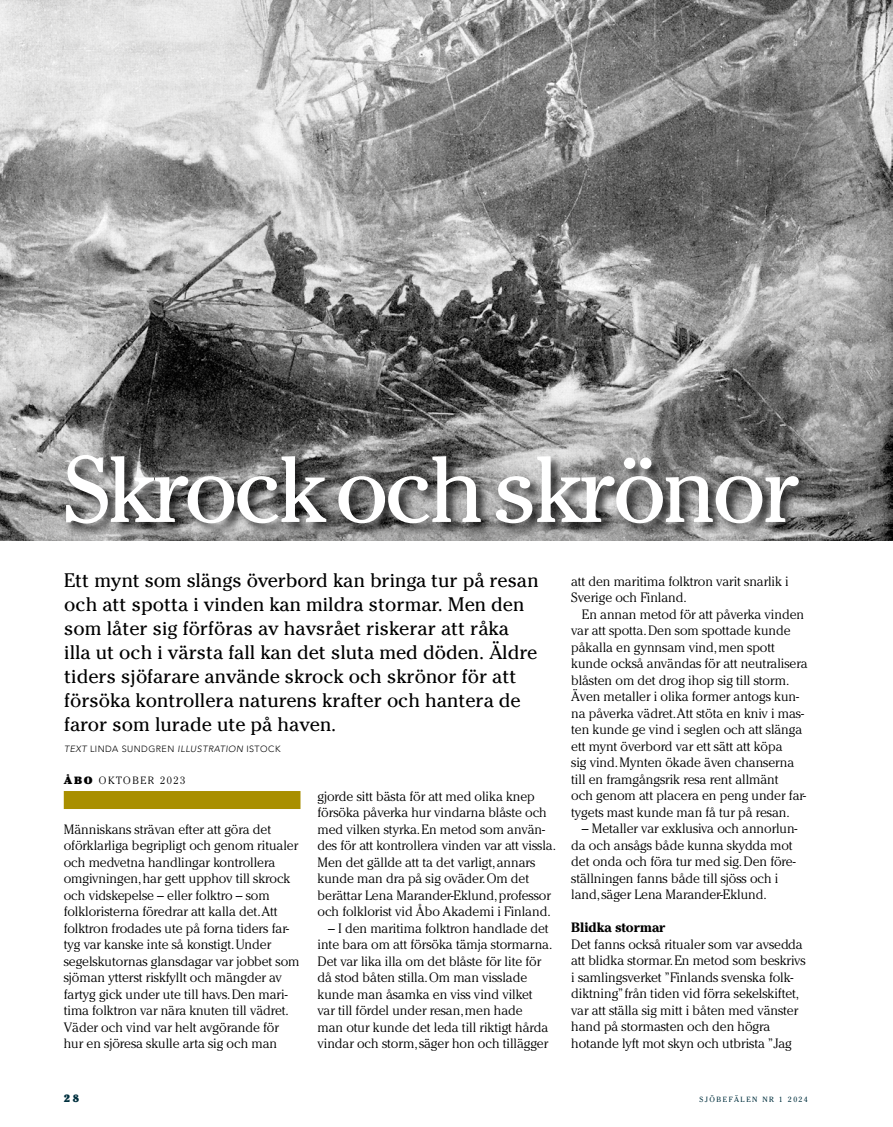
<style>
.page{position:relative;width:893px;height:1127px;background:#fff}
.page>*{position:absolute;margin:0;border:0;box-sizing:border-box;transform-origin:0 0}
.t1{font:93px "Cheltenham";letter-spacing:-.045em;color:#fff}
.t2{font:19.5px/24px "Cheltenham";color:#000}
.t3{font:300 13.5px/16.5px "Cheltenham";letter-spacing:-.005em;color:#000}
.t4{font:700 13.5px "Cheltenham";letter-spacing:-.005em;color:#000}
.t5{font:300 10.5px "Cheltenham";letter-spacing:.15em;color:#000}
.t6{font:900 10.5px "Cheltenham";color:#00303e}
.t7{font:300 9px "Avenir";letter-spacing:.05em;color:#000}
.t8{font:7.5px "Cheltenham";letter-spacing:.2em;color:#00303e}
.s1{font-style:italic}
.s2{font-weight:900}
</style>
<div class="page">
<img style="left:0;top:0;width:893px;height:540px">
<div style="left:64px;top:453px;width:748px;height:85px;background:#000;opacity:.75"></div>
<div style="left:64px;top:791px;width:236px;height:18px;background:#a98f00"></div>
<h1 class="t1" style="left:63px;top:432px;width:739px">Skrock och skrönor</h1>
<p class="t2" style="left:64px;top:568px;width:476px">Ett mynt som slängs överbord kan bringa tur på resan och att spotta i vinden kan mildra stormar. Men den som låter sig förföras av havsrået riskerar att råka illa ut och i värsta fall kan det sluta med döden. Äldre tiders sjöfarare använde skrock och skrönor för att försöka kontrollera naturens krafter och hantera de faror som lurade ute på haven.</p>
<p class="t7" style="left:64px;top:743px;width:218px"><span class="s1">TEXT</span> LINDA SUNDGREN <span class="s1">ILLUSTRATION</span> ISTOCK</p>
<p class="t5" style="left:64px;top:774px;width:123px"><span class="s2">ÅBO</span> OKTOBER 2023</p>
<p class="t3" style="left:64px;top:820px;width:237px">Människans strävan efter att göra det oförklarliga begripligt och genom ritualer och medvetna handlingar kontrollera omgivningen, har gett upphov till skrock och vidskepelse – eller folktro – som folkloristerna föredrar att kalla det.Att folktron frodades ute på forna tiders far&shy;tyg var kanske inte så konstigt. Under segelskutornas glansdagar var jobbet som sjöman ytterst riskfyllt och mängder av fartyg gick under ute till havs. Den mari&shy;tima folktron var nära knuten till vädret.<br>Väder och vind var helt avgörande för hur en sjöresa skulle arta sig och man</p>
<p class="t3" style="left:317px;top:787px;width:240px">gjorde sitt bästa för att med olika knep försöka påverka hur vindarna blåste och med vilken styrka. En metod som använ&shy;des för att kontrollera vinden var att vissla.<br>Men det gällde att ta det varligt, annars kunde man dra på sig oväder. Om det berättar Lena Marander-Eklund, professor och folklorist vid Åbo Akademi i Finland.</p>
<p class="t3" style="left:317px;top:919px;width:236px;text-indent:11px">– I den maritima folktron handlade det inte bara om att försöka tämja stormarna.<br>Det var lika illa om det blåste för lite för då stod båten stilla. Om man visslade kunde man åsamka en viss vind vilket var till fördel under resan, men hade<br>man otur kunde det leda till riktigt hårda vindar och storm, säger hon och tillägger</p>
<p class="t3" style="left:571px;top:573px;width:219px">att den maritima folktron varit snarlik i<br>Sverige och Finland.</p>
<p class="t3" style="left:571px;top:606px;width:238px;text-indent:11px">En annan metod för att påverka vinden var att spotta. Den som spottade kunde påkalla en gynnsam vind, men spott kunde också användas för att neutralisera blåsten om det drog ihop sig till storm.<br>Även metaller i olika former antogs kun&shy;na påverka vädret.Att stöta en kniv i mas&shy;ten kunde ge vind i seglen och att slänga ett mynt överbord var ett sätt att köpa<br>sig vind. Mynten ökade även chanserna till en framgångsrik resa rent allmänt<br>och genom att placera en peng under far&shy;tygets mast kunde man få tur på resan.</p>
<p class="t3" style="left:571px;top:820px;width:228px;text-indent:11px">– Metaller var exklusiva och annorlun&shy;da och ansågs både kunna skydda mot det onda och föra tur med sig. Den före&shy;ställningen fanns både till sjöss och i land, säger Lena Marander-Eklund.</p>
<p class="t4" style="left:571px;top:919px;width:95px">Blidka stormar</p>
<p class="t3" style="left:571px;top:936px;width:236px">Det fanns också ritualer som var avsedda att blidka stormar. En metod som beskrivs i samlingsverket ”Finlands svenska folk&shy;diktning” från tiden vid förra sekelskiftet, var att ställa sig mitt i båten med vänster hand på stormasten och den högra hotande lyft mot skyn och utbrista ”Jag</p>
<p class="t6" style="left:64px;top:1091px;width:17px">2 8</p>
<p class="t8" style="left:699px;top:1094px;width:110px">SJÖBEFÄLEN NR 1 2024</p>
</div>
